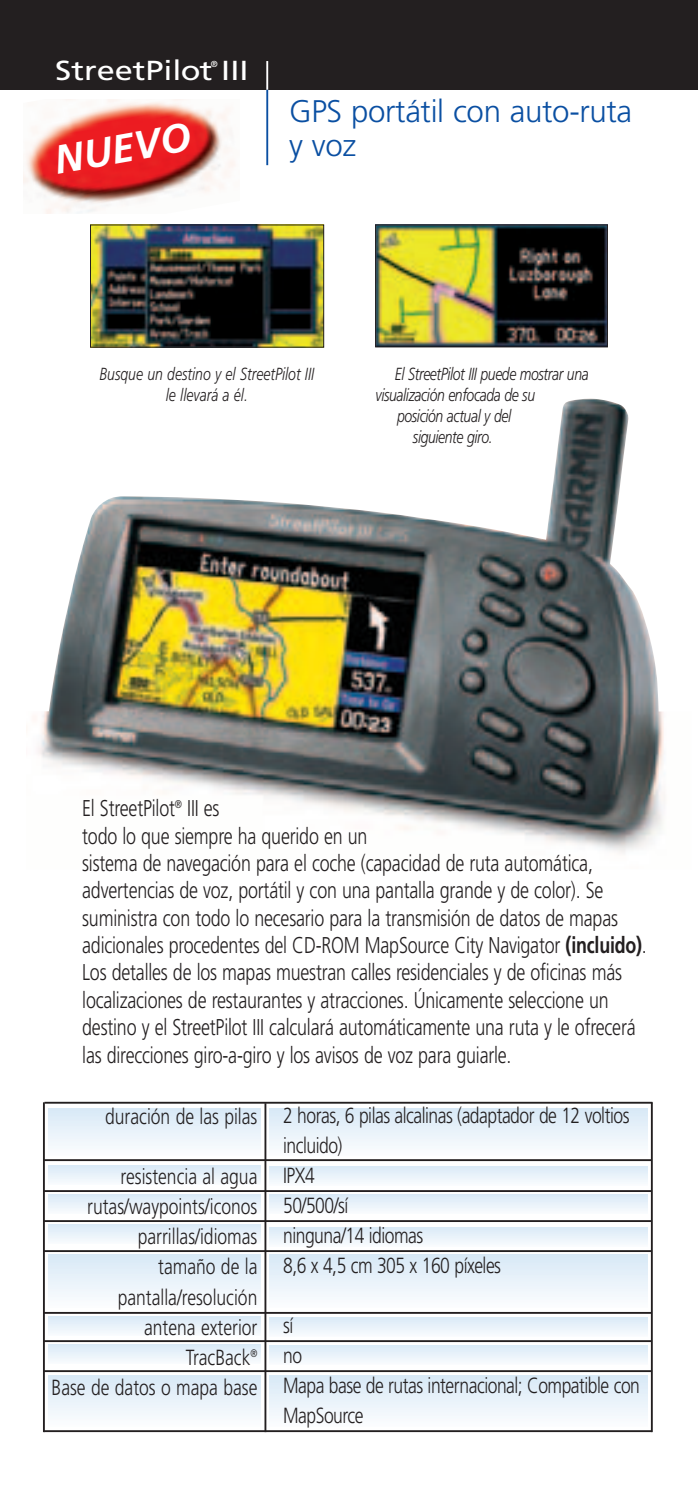
<style>
.page{position:relative;width:698px;height:1488px;background:#fff}
.page>*{position:absolute;margin:0;border:0;box-sizing:border-box;transform-origin:0 0}
.t1{font:italic 700 40px "Frutiger";color:#fff}
.t2{font:300 31.25px/34px "Frutiger";letter-spacing:-.01em;color:#0a4fa2}
.t3{font:27.5px "Frutiger";color:#fff;scale:1.18 1}
.t4{font:300 22.75px/27.5px "Frutiger";letter-spacing:-.01em;color:#231f20;scale:.78 1}
.t5{font:300 22px/30px "Frutiger";letter-spacing:-.02em;color:#231f20;scale:.8 1}
.t6{font:300 22px/30px "Frutiger";color:#231f20;text-align:right;scale:.8 1}
.t7{font:italic 300 17.5px "Frutiger";letter-spacing:-.03em;color:#231f20;scale:.8 1}
.t8{font:italic 300 17.5px/21px "Frutiger";color:#231f20;text-align:center;scale:.8 1}
.t9{font:8.75px "Frutiger";color:#fff}
.s1{font-weight:700}
</style>
<div class="page">
<div style="left:0;top:0;width:22px;height:90px;background:#231f20"></div>
<div style="left:3px;top:0;width:695px;height:90px;background:#231f20"></div>
<hr style="left:266px;top:61px;width:2px;height:29px;background:#fff">
<hr style="left:266px;top:90px;width:2px;height:75px;background:#0a4fa2">
<div style="left:270px;top:1166px;width:377px;height:19px;background:linear-gradient(to right,#e9f3fa,#e9f3fa)"></div>
<div style="left:270px;top:1375px;width:377px;height:51px;background:linear-gradient(to bottom,#d7e9f6,#fbfdfe)"></div>
<div style="left:270px;top:1345px;width:377px;height:19px;background:linear-gradient(to right,#e8f2fa,#e8f2fa)"></div>
<div style="left:269px;top:1108px;width:378px;height:47px;background:linear-gradient(to bottom,#d7e8f6,#fbfdfe)"></div>
<div style="left:270px;top:1317px;width:377px;height:19px;background:linear-gradient(to right,#e8f2fa,#e8f2fa)"></div>
<div style="left:270px;top:1255px;width:377px;height:52px;background:linear-gradient(to bottom,#d8e9f6,#fbfcfe)"></div>
<div style="left:270px;top:1227px;width:377px;height:19px;background:linear-gradient(to right,#e9f2fa,#e9f2fa)"></div>
<div style="left:270px;top:1194px;width:377px;height:19px;background:linear-gradient(to right,#e8f2fa,#e8f2fa)"></div>
<div style="left:49px;top:1194px;width:212px;height:19px;background:linear-gradient(to right,#e8f2fa,#e8f2fa)"></div>
<div style="left:49px;top:1224px;width:212px;height:19px;background:linear-gradient(to right,#e8f2fa,#e8f2fa)"></div>
<div style="left:49px;top:1255px;width:212px;height:52px;background:linear-gradient(to bottom,#d8e9f6,#fbfdfe)"></div>
<div style="left:49px;top:1316px;width:212px;height:19px;background:linear-gradient(to right,#e8f2fa,#e8f2fa)"></div>
<div style="left:49px;top:1108px;width:212px;height:47px;background:linear-gradient(to bottom,#d7e8f6,#fbfdfe)"></div>
<div style="left:49px;top:1344px;width:212px;height:19px;background:linear-gradient(to right,#e8f2fa,#e8f2fa)"></div>
<div style="left:49px;top:1375px;width:212px;height:51px;background:linear-gradient(to bottom,#d7e9f6,#fcfdfe)"></div>
<div style="left:49px;top:1165px;width:212px;height:19px;background:linear-gradient(to right,#e8f2fa,#e8f2fa)"></div>
<hr style="left:264px;top:1103px;width:2px;height:329px;background:#231f20">
<hr style="left:43px;top:1102px;width:2px;height:330px;background:#231f20">
<hr style="left:650px;top:1102px;width:2px;height:330px;background:#231f20">
<hr style="left:44px;top:1190px;width:607px;height:2px;background:#231f20">
<hr style="left:44px;top:1220px;width:607px;height:2px;background:#231f20">
<hr style="left:44px;top:1250px;width:607px;height:2px;background:#231f20">
<hr style="left:44px;top:1312px;width:607px;height:1px;background:#231f20">
<hr style="left:44px;top:1340px;width:607px;height:2px;background:#231f20">
<hr style="left:44px;top:1370px;width:607px;height:2px;background:#231f20">
<hr style="left:44px;top:1159px;width:607px;height:2px;background:#231f20">
<hr style="left:44px;top:1430px;width:607px;height:2px;background:#231f20">
<img style="left:92px;top:226px;width:230px;height:120px">
<div style="left:90px;top:224px;width:234px;height:124px;border:1px solid #231f20"></div>
<img style="left:377px;top:226px;width:229px;height:119px">
<div style="left:375px;top:224px;width:233px;height:123px;border:1px solid #231f20"></div>
<img style="left:38px;top:398px;width:627px;height:455px">
<img style="left:23px;top:100px;width:212px;height:113px">
<hr style="left:44px;top:1101px;width:608px;height:2px;background:#231f20">
<p class="t3" style="left:55px;top:60px;width:165px">StreetPilot III</p>
<p class="t9" style="left:211px;top:60px;width:9px">®</p>
<h1 class="t1" style="left:52px;top:144px;width:139px;rotate:-10deg">NUEVO</h1>
<h2 class="t2" style="left:289px;top:97px;width:344px">GPS portátil con auto-ruta y voz</h2>
<p class="t8" style="left:99px;top:365px;width:270px">Busque un destino y el StreetPilot III le llevará a él.</p>
<p class="t7" style="left:395px;top:367px;width:244px">El StreetPilot III puede mostrar una</p>
<p class="t7" style="left:375px;top:388px;width:201px">visualización enfocada de su</p>
<p class="t7" style="left:397px;top:409px;width:144px">posición actual y del</p>
<p class="t7" style="left:413px;top:430px;width:101px">siguiente giro.</p>
<p class="t4" style="left:82px;top:796px;width:725px">El StreetPilot<sup>®</sup> III es<br>todo lo que siempre ha querido en un<br>sistema de navegación para el coche (capacidad de ruta automática, advertencias de voz, portátil y con una pantalla grande y de color). Se suministra con todo lo necesario para la transmisión de datos de mapas adicionales procedentes del CD-ROM MapSource City Navigator <span class="s1">(incluido)</span>.<br>Los detalles de los mapas muestran calles residenciales y de oficinas más localizaciones de restaurantes y atracciones. Únicamente seleccione un destino y el StreetPilot III calculará automáticamente una ruta y le ofrecerá las direcciones giro-a-giro y los avisos de voz para guiarle.</p>
<p class="t6" style="left:105px;top:1103px;width:192px">duración de las pilas</p>
<p class="t6" style="left:52px;top:1163px;width:259px">resistencia al agua rutas/waypoints/iconos parrillas/idiomas<br>tamaño de la pantalla/resolución<br>antena exterior<br>TracBack<sup>®<br></sup>Base de datos o mapa base</p>
<p class="t5" style="left:283px;top:1102px;width:434px">2 horas, 6 pilas alcalinas (adaptador de 12 voltios incluido)<br>IPX4<br>50/500/sí<br>ninguna/14 idiomas<br>8,6 x 4,5 cm 305 x 160 píxeles</p>
<p class="t5" style="left:283px;top:1312px;width:447px">sí<br>no<br>Mapa base de rutas internacional; Compatible con<br>MapSource</p>
</div>
